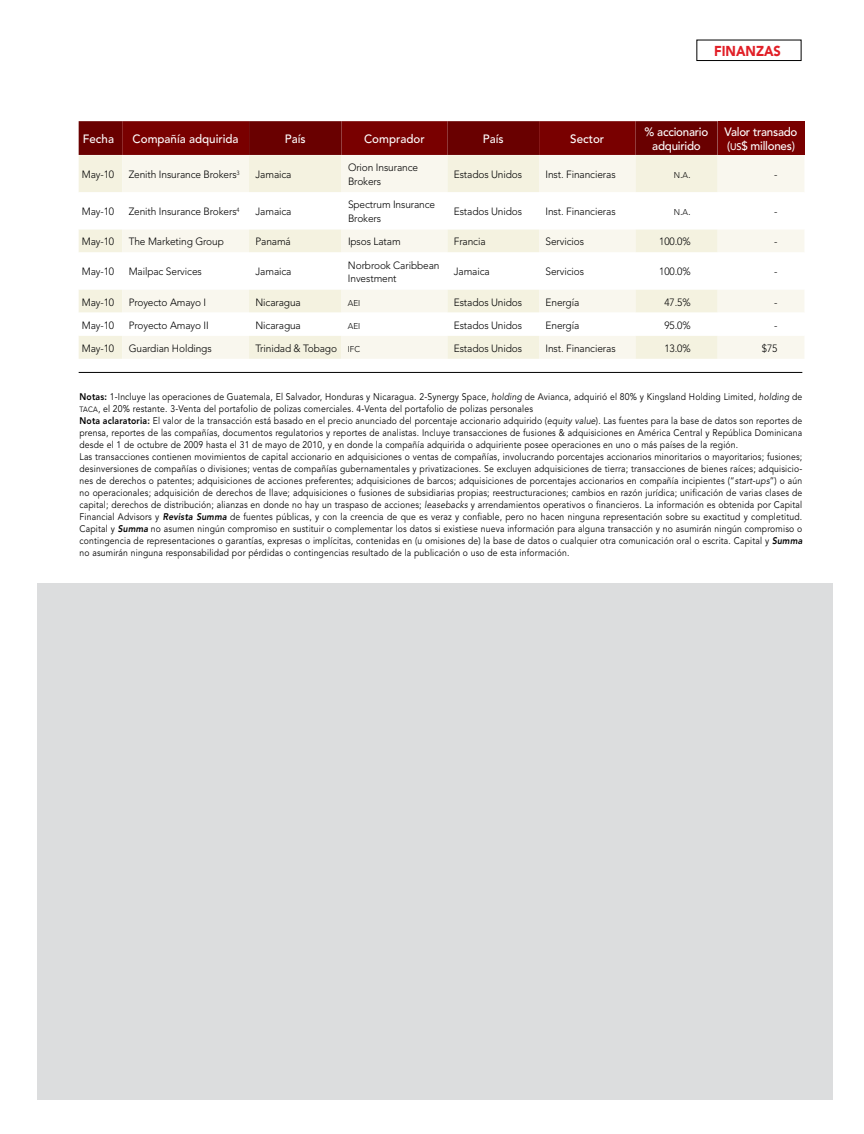
<style>
.page{position:relative;width:864px;height:1134px;background:#fff}
.page>*{position:absolute;margin:0;border:0;box-sizing:border-box;transform-origin:0 0}
.t1{font:900 14.25px "Avenir";color:#e11f27;scale:.9 1}
.t2{font:500 12px/14px "Avenir";letter-spacing:-.02em;color:#fff;text-align:center;scale:.96 1}
.t3{font:500 12px "Avenir";color:#fff;scale:.96 1}
.t4{font:300 10.5px/14px "Avenir";letter-spacing:-.01em;color:#000}
.t5{font:9.6px/12px "Avenir";letter-spacing:.02em;color:#000;scale:.9 1}
.t6{font:8.4px "Avenir Light SC800";letter-spacing:-.015em;color:#000;scale:.96 1}
.s1{font-family:"Avenir Medium SC800";font-weight:400;font-size:9.6px}
.s2{font-family:"Avenir Medium SC800";font-weight:400}
.s3{font-size:10.5px}
.s4{font-family:"Avenir Light SC800";font-weight:400;font-size:8.4px}
.s5{font-weight:800}
.s6{font-style:italic}
.s7{font-family:"Avenir Book SC800";font-size:7.65px}
.s8{font-weight:800;font-style:italic}
</style>
<div class="page">
<div style="left:696px;top:40px;width:105px;height:21px;border:1px solid #000"></div>
<svg style="left:79px;top:121px;width:639px;height:34px;background:#720202"></svg>
<div style="left:718px;top:121px;width:86px;height:34px;background:#790000"></div>
<hr style="left:79px;top:372px;width:723px;height:1px;background:#000">
<svg style="left:122px;top:155px;width:682px;height:204px;background:#f7f5e8"></svg>
<svg style="left:79px;top:192px;width:725px;height:144px"></svg>
<div style="left:37px;top:583px;width:796px;height:516px;background:#dcddde"></div>
<h1 class="t1" style="left:714px;top:42px;width:76px">FINANZAS</h1>
<p class="t3" style="left:83px;top:132px;width:34px">Fecha</p>
<p class="t3" style="left:133px;top:132px;width:112px">Compañía adquirida</p>
<p class="t3" style="left:285px;top:132px;width:23px">País</p>
<p class="t3" style="left:364px;top:132px;width:65px">Comprador</p>
<p class="t3" style="left:483px;top:132px;width:23px">País</p>
<p class="t3" style="left:570px;top:132px;width:37px">Sector</p>
<p class="t2" style="left:645px;top:125px;width:68px">% accionario adquirido</p>
<p class="t2" style="left:725px;top:125px;width:77px;text-align:left">Valor transado (<span class="s1">us</span><span class="s2">$</span> millones)</p>
<p class="t4" style="left:82px;top:168px;width:34px">May-10</p>
<p class="t4" style="left:129px;top:168px;width:113px">Zenith Insurance Brokers<sup>3</sup></p>
<p class="t4" style="left:256px;top:168px;width:37px">Jamaica</p>
<p class="t4" style="left:348px;top:161px;width:72px">Orion Insurance<br>Brokers</p>
<p class="t4" style="left:454px;top:168px;width:70px">Estados Unidos</p>
<p class="t4" style="left:546px;top:168px;width:72px">Inst. Financieras</p>
<p class="t6" style="left:674px;top:170px;width:19px">N<span class="s3">.</span>A<span class="s3">.</span></p>
<p class="t4" style="left:774px;top:168px;width:5px">-</p>
<p class="t4" style="left:82px;top:205px;width:34px">May-10</p>
<p class="t4" style="left:129px;top:205px;width:113px">Zenith Insurance Brokers<sup>4</sup></p>
<p class="t4" style="left:256px;top:205px;width:37px">Jamaica</p>
<p class="t4" style="left:348px;top:198px;width:89px">Spectrum Insurance<br>Brokers</p>
<p class="t4" style="left:454px;top:205px;width:70px">Estados Unidos</p>
<p class="t4" style="left:546px;top:205px;width:72px">Inst. Financieras</p>
<p class="t6" style="left:674px;top:208px;width:19px">N<span class="s3">.</span>A<span class="s3">.</span></p>
<p class="t4" style="left:774px;top:205px;width:5px">-</p>
<p class="t4" style="left:82px;top:235px;width:34px">May-10</p>
<p class="t4" style="left:129px;top:235px;width:97px">The Marketing Group</p>
<p class="t4" style="left:256px;top:235px;width:37px">Panamá</p>
<p class="t4" style="left:348px;top:235px;width:54px">Ipsos Latam</p>
<p class="t4" style="left:454px;top:235px;width:33px">Francia</p>
<p class="t4" style="left:546px;top:235px;width:40px">Servicios</p>
<p class="t4" style="left:659px;top:235px;width:33px">100.0%</p>
<p class="t4" style="left:774px;top:235px;width:5px">-</p>
<p class="t4" style="left:82px;top:265px;width:34px">May-10</p>
<p class="t4" style="left:129px;top:265px;width:75px">Mailpac Services</p>
<p class="t4" style="left:256px;top:265px;width:37px">Jamaica</p>
<p class="t4" style="left:348px;top:258px;width:93px">Norbrook Caribbean<br>Investment</p>
<p class="t4" style="left:454px;top:265px;width:37px">Jamaica</p>
<p class="t4" style="left:546px;top:265px;width:40px">Servicios</p>
<p class="t4" style="left:659px;top:265px;width:33px">100.0%</p>
<p class="t4" style="left:774px;top:265px;width:5px">-</p>
<p class="t4" style="left:82px;top:295px;width:34px">May-10</p>
<p class="t4" style="left:129px;top:295px;width:79px">Proyecto Amayo I</p>
<p class="t4" style="left:256px;top:295px;width:47px">Nicaragua</p>
<p class="t6" style="left:348px;top:298px;width:14px">AEI</p>
<p class="t4" style="left:454px;top:295px;width:70px">Estados Unidos</p>
<p class="t4" style="left:546px;top:295px;width:35px">Energía</p>
<p class="t4" style="left:664px;top:295px;width:28px">47.5%</p>
<p class="t4" style="left:774px;top:295px;width:5px">-</p>
<p class="t4" style="left:82px;top:318px;width:34px">May-10</p>
<p class="t4" style="left:129px;top:318px;width:82px">Proyecto Amayo II</p>
<p class="t4" style="left:256px;top:318px;width:47px">Nicaragua</p>
<p class="t6" style="left:348px;top:321px;width:14px">AEI</p>
<p class="t4" style="left:454px;top:318px;width:70px">Estados Unidos</p>
<p class="t4" style="left:546px;top:318px;width:35px">Energía</p>
<p class="t4" style="left:664px;top:318px;width:28px">95.0%</p>
<p class="t4" style="left:774px;top:318px;width:5px">-</p>
<p class="t4" style="left:82px;top:341px;width:34px">May-10</p>
<p class="t4" style="left:129px;top:341px;width:85px">Guardian Holdings</p>
<p class="t4" style="left:256px;top:341px;width:106px">Trinidad &amp; Tobago <span class="s4">IFC</span></p>
<p class="t4" style="left:454px;top:341px;width:70px">Estados Unidos</p>
<p class="t4" style="left:546px;top:341px;width:72px">Inst. Financieras</p>
<p class="t4" style="left:664px;top:341px;width:28px">13.0%</p>
<p class="t4" style="left:762px;top:341px;width:17px">$75</p>
<p class="t5" style="left:80px;top:391px;width:805px"><span class="s5">Notas:</span> 1-Incluye las operaciones de Guatemala, El Salvador, Honduras y Nicaragua. 2-Synergy Space, <span class="s6">holding</span> de Avianca, adquirió el 80% y Kingsland Holding Limited, <span class="s6">holding</span> de <span class="s7">TACA</span>, el 20% restante. 3-Venta del portafolio de polizas comerciales. 4-Venta del portafolio de polizas personales<br><span class="s5">Nota aclaratoria:</span> El valor de la transacción está basado en el precio anunciado del porcentaje accionario adquirido (<span class="s6">equity value</span>). Las fuentes para la base de datos son reportes de prensa, reportes de las compañías, documentos regulatorios y reportes de analistas. Incluye transacciones de fusiones &amp; adquisiciones en América Central y República Dominicana desde el 1 de octubre de 2009 hasta el 31 de mayo de 2010, y en donde la compañía adquirida o adquiriente posee operaciones en uno o más países de la región.<br>Las transacciones contienen movimientos de capital accionario en adquisiciones o ventas de compañías, involucrando porcentajes accionarios minoritarios o mayoritarios; fusiones; desinversiones de compañías o divisiones; ventas de compañías gubernamentales y privatizaciones. Se excluyen adquisiciones de tierra; transacciones de bienes raíces; adquisicio&shy;nes de derechos o patentes; adquisiciones de acciones preferentes; adquisiciones de barcos; adquisiciones de porcentajes accionarios en compañía incipientes (“<span class="s6">start-ups</span>”) o aún no operacionales; adquisición de derechos de llave; adquisiciones o fusiones de subsidiarias propias; reestructuraciones; cambios en razón jurídica; unificación de varias clases de capital; derechos de distribución; alianzas en donde no hay un traspaso de acciones; <span class="s6">leasebacks</span> y arrendamientos operativos o financieros. La información es obtenida por Capital Financial Advisors y <span class="s8">Revista Summa</span> de fuentes públicas, y con la creencia de que es veraz y confiable, pero no hacen ninguna representación sobre su exactitud y completitud.<br>Capital y <span class="s8">Summa</span> no asumen ningún compromiso en sustituir o complementar los datos si existiese nueva información para alguna transacción y no asumirán ningún compromiso o contingencia de representaciones o garantías, expresas o implícitas, contenidas en (u omisiones de) la base de datos o cualquier otra comunicación oral o escrita. Capital y <span class="s8">Summa </span>no asumirán ninguna responsabilidad por pérdidas o contingencias resultado de la publicación o uso de esta información.</p>
</div>
